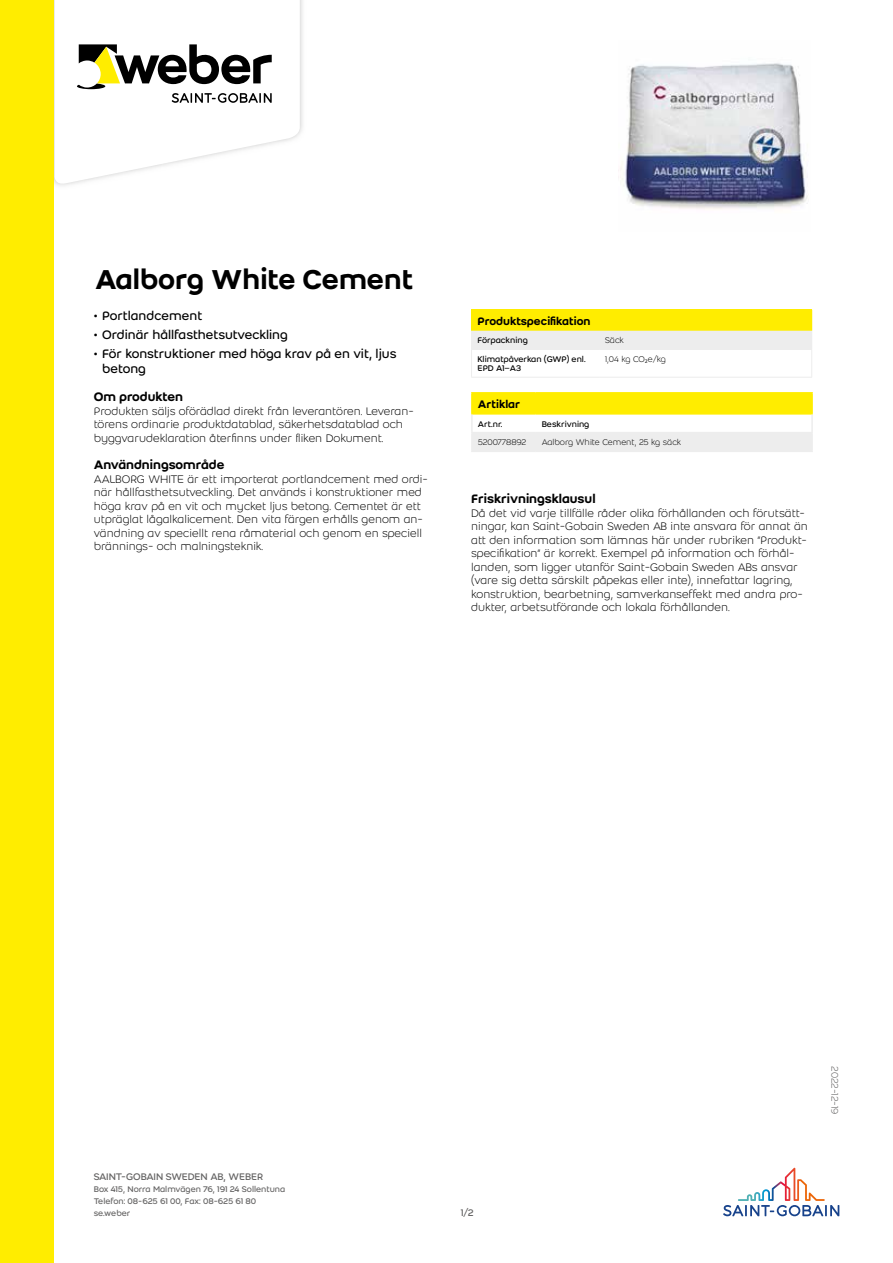
<style>
.page{position:relative;width:893px;height:1263px;background:#fff}
.page>*{position:absolute;margin:0;border:0;box-sizing:border-box;transform-origin:0 0}
.t1{font:500 30px "Weber";color:#000}
.t2{font:13.5px/15px "Weber";color:#000}
.t3{font:500 13.5px "Weber";color:#000}
.t4{font:300 12px/13.5px "Weber";color:#000}
.t5{font:500 12px "Weber";color:#000}
.t6{font:10.5px "Weber";letter-spacing:-.01em;color:#646363}
.t7{font:300 10.5px "Weber";letter-spacing:-.01em;color:#646363}
.t8{font:9px/12px "Weber";letter-spacing:-.005em;color:#646363}
.t9{font:9px/9px "Weber";color:#000}
.t10{font:300 9px "Weber";color:#000}
.t11{font:300 9px "Weber";letter-spacing:-.02em;color:#000}
.s1{font-family:"Calibri"}
</style>
<div class="page">
<svg style="left:55px;top:0;width:245px;height:186px"></svg>
<svg style="left:77px;top:44px;width:195px;height:59px"></svg>
<div style="left:0;top:0;width:54px;height:1263px;background:#ffed00"></div>
<svg style="left:723px;top:1168px;width:116px;height:48px"></svg>
<hr style="left:471px;top:377px;width:128px;height:1px;background:#ededed">
<svg style="left:471px;top:310px;width:341px;height:67px"></svg>
<hr style="left:599px;top:377px;width:213px;height:1px;background:#ededed">
<hr style="left:471px;top:392px;width:65px;height:2px;background:#ffed00">
<hr style="left:536px;top:392px;width:277px;height:2px;background:#ffed00">
<svg style="left:471px;top:393px;width:342px;height:58px"></svg>
<hr style="left:471px;top:451px;width:65px;height:1px;background:#ededed">
<hr style="left:536px;top:451px;width:277px;height:1px;background:#ededed">
<img style="left:620px;top:63px;width:188px;height:146px">
<h1 class="t1" style="left:95px;top:257px;width:320px">Aalborg White Cement</h1>
<p class="t2" style="left:94px;top:308px;width:110px">• Portlandcement</p>
<p class="t2" style="left:94px;top:327px;width:196px">• Ordinär hållfasthetsutveckling</p>
<p class="t2" style="left:102px;top:346px;width:296px;text-indent:-9px">• För konstruktioner med höga krav på en vit, ljus betong</p>
<p class="t3" style="left:94px;top:387px;width:91px">Om produkten</p>
<p class="t4" style="left:94px;top:404px;width:322px">Produkten säljs oförädlad direkt från leverantören. Leveran&shy;törens ordinarie produktdatablad, säkerhetsdatablad och byggvarudeklaration återfinns under fliken Dokument.</p>
<p class="t3" style="left:94px;top:455px;width:132px">Användningsområde</p>
<p class="t4" style="left:94px;top:472px;width:336px">AALBORG WHITE är ett importerat portlandcement med ordi&shy;när hållfasthetsutveckling. Det används i konstruktioner med höga krav på en vit och mycket ljus betong. Cementet är ett utpräglat lågalkalicement. Den vita färgen erhålls genom an&shy;vändning av speciellt rena råmaterial och genom en speciell brännings- och malningsteknik.</p>
<p class="t5" style="left:477px;top:312px;width:114px">Produktspecifikation</p>
<p class="t9" style="left:477px;top:336px;width:52px">Förpackning</p>
<p class="t10" style="left:605px;top:334px;width:20px">Säck</p>
<p class="t9" style="left:477px;top:355px;width:110px">Klimatpåverkan (GWP) enl.<br>EPD A1–A3</p>
<p class="t10" style="left:605px;top:353px;width:62px">1,04 kg CO<span class="s1">₂</span>e/kg</p>
<p class="t5" style="left:478px;top:395px;width:44px">Artiklar</p>
<p class="t9" style="left:478px;top:419px;width:26px">Art.nr.</p>
<p class="t9" style="left:542px;top:419px;width:49px">Beskrivning</p>
<p class="t11" style="left:478px;top:436px;width:50px">5200778892</p>
<p class="t10" style="left:542px;top:436px;width:141px">Aalborg White Cement, 25 kg säck</p>
<p class="t3" style="left:471px;top:489px;width:126px">Friskrivningsklausul</p>
<p class="t4" style="left:471px;top:506px;width:338px">Då det vid varje tillfälle råder olika förhållanden och förutsätt&shy;ningar, kan Saint-Gobain Sweden AB inte ansvara för annat än att den information som lämnas här under rubriken ”Produkt&shy;specifikation” är korrekt. Exempel på information och förhål&shy;landen, som ligger utanför Saint-Gobain Sweden ABs ansvar (vare sig detta särskilt påpekas eller inte), innefattar lagring, konstruktion, bearbetning, samverkanseffekt med andra pro&shy;dukter, arbetsutförande och lokala förhållanden.</p>
<p class="t6" style="left:94px;top:1169px;width:171px">SAINT-GOBAIN SWEDEN AB, WEBER</p>
<p class="t8" style="left:94px;top:1183px;width:193px">Box 415, Norra Malmvägen 76, 191 24 Sollentuna<br>Telefon: 08-625 61 00, Fax: 08-625 61 80 se.weber</p>
<p class="t6" style="left:461px;top:1205px;width:14px">1/2</p>
<p class="t7" style="left:842px;top:1066px;width:49px;rotate:90deg">2022-12-19</p>
</div>
